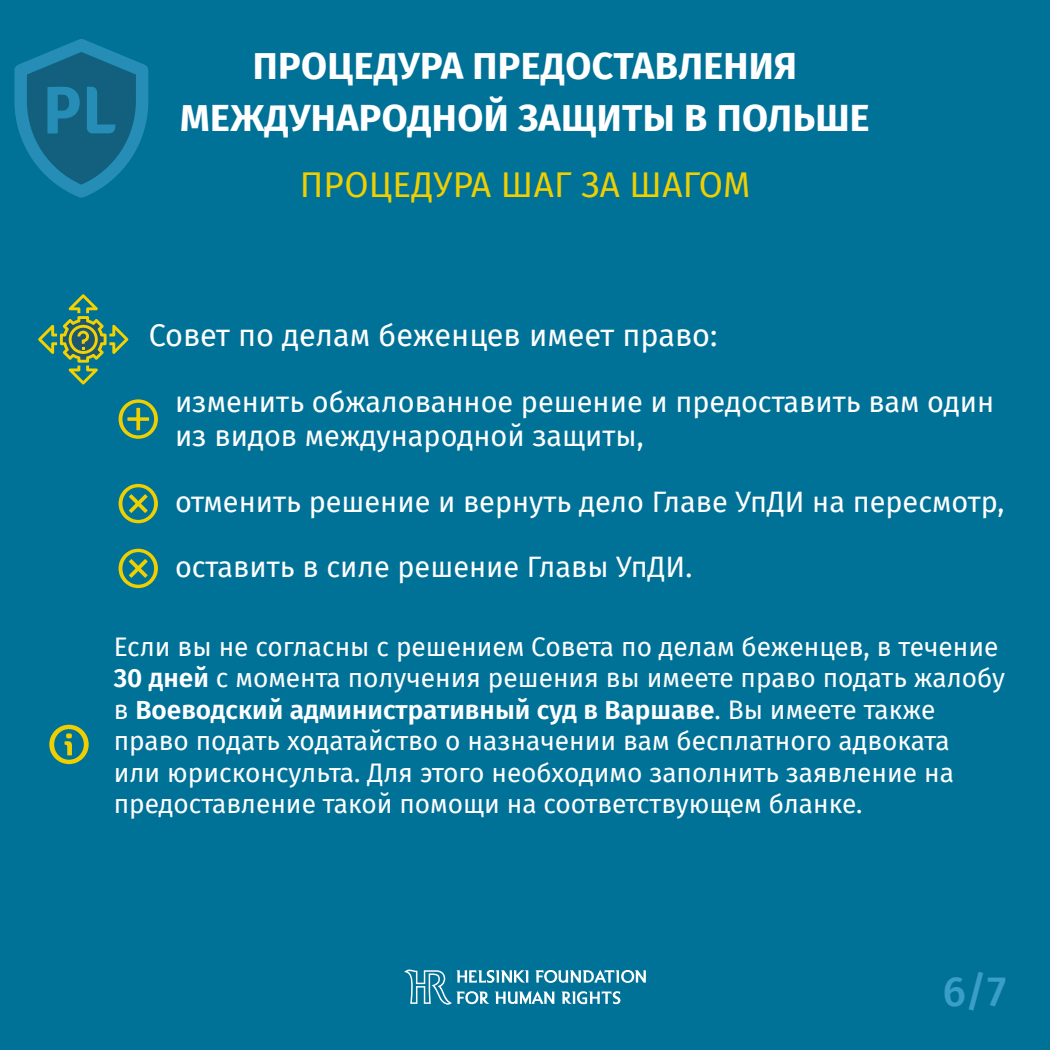
<style>
.page{position:relative;width:1050px;height:1050px;background:#007298}
.page>*{position:absolute;margin:0;border:0;box-sizing:border-box;transform-origin:0 0}
.t1{font:52.5px "Signika";color:#f0cf00}
.t2{font:500 42px "Fira Sans";color:#3a9ec6}
.t3{font:700 37.62px/51.6px "Fira Sans";letter-spacing:.01em;color:#fff;text-align:center}
.t4{font:35px "Fira Sans";letter-spacing:.01em;color:#f0cf00}
.t5{font:30.62px "Fira Sans";color:#fff}
.t6{font:28.88px/34.6px "Fira Sans";color:#fff}
.t7{font:26.25px/31.5px "Fira Sans";color:#fff}
.s1{font-weight:600}
</style>
<div class="page">
<svg style="left:14px;top:39px;width:134px;height:159px"></svg>
<svg style="left:404px;top:969px;width:242px;height:36px"></svg>
<svg style="left:119px;top:399px;width:39px;height:40px"></svg>
<svg style="left:119px;top:484px;width:39px;height:39px"></svg>
<svg style="left:119px;top:549px;width:39px;height:39px"></svg>
<svg style="left:38px;top:294px;width:91px;height:90px"></svg>
<h3 class="t3" style="left:180px;top:37px;width:691px">ПРОЦЕДУРА ПРЕДОСТАВЛЕНИЯ<br>МЕЖДУНАРОДНОЙ ЗАЩИТЫ В ПОЛЬШЕ</h3>
<h3 class="t4" style="left:300px;top:158px;width:452px">ПРОЦЕДУРА ШАГ ЗА ШАГОМ</h3>
<h1 class="t1" style="left:44px;top:707px;width:52px">ICO.CIRCLEINFO</h1>
<p class="t5" style="left:149px;top:313px;width:570px">Совет по делам беженцев имеет право:</p>
<p class="t6" style="left:175px;top:383px;width:821px">изменить обжалованное решение и предоставить вам один из видов международной защиты,</p>
<p class="t6" style="left:175px;top:483px;width:831px">отменить решение и вернуть дело Главе УпДИ на пересмотр,</p>
<p class="t6" style="left:175px;top:549px;width:519px">оставить в силе решение Главы УпДИ.</p>
<p class="t7" style="left:114px;top:630px;width:893px">Если вы не согласны с решением Совета по делам беженцев, в течение <span class="s1">30 дней</span> с момента получения решения вы имеете право подать жалобу в <span class="s1">Воеводский административный суд в Варшаве</span>. Вы имеете также право подать ходатайство о назначении вам бесплатного адвоката<br>или юрисконсульта. Для этого необходимо заполнить заявление на предоставление такой помощи на соответствующем бланке.</p>
<h2 class="t2" style="left:943px;top:958px;width:65px">6/7</h2>
</div>
